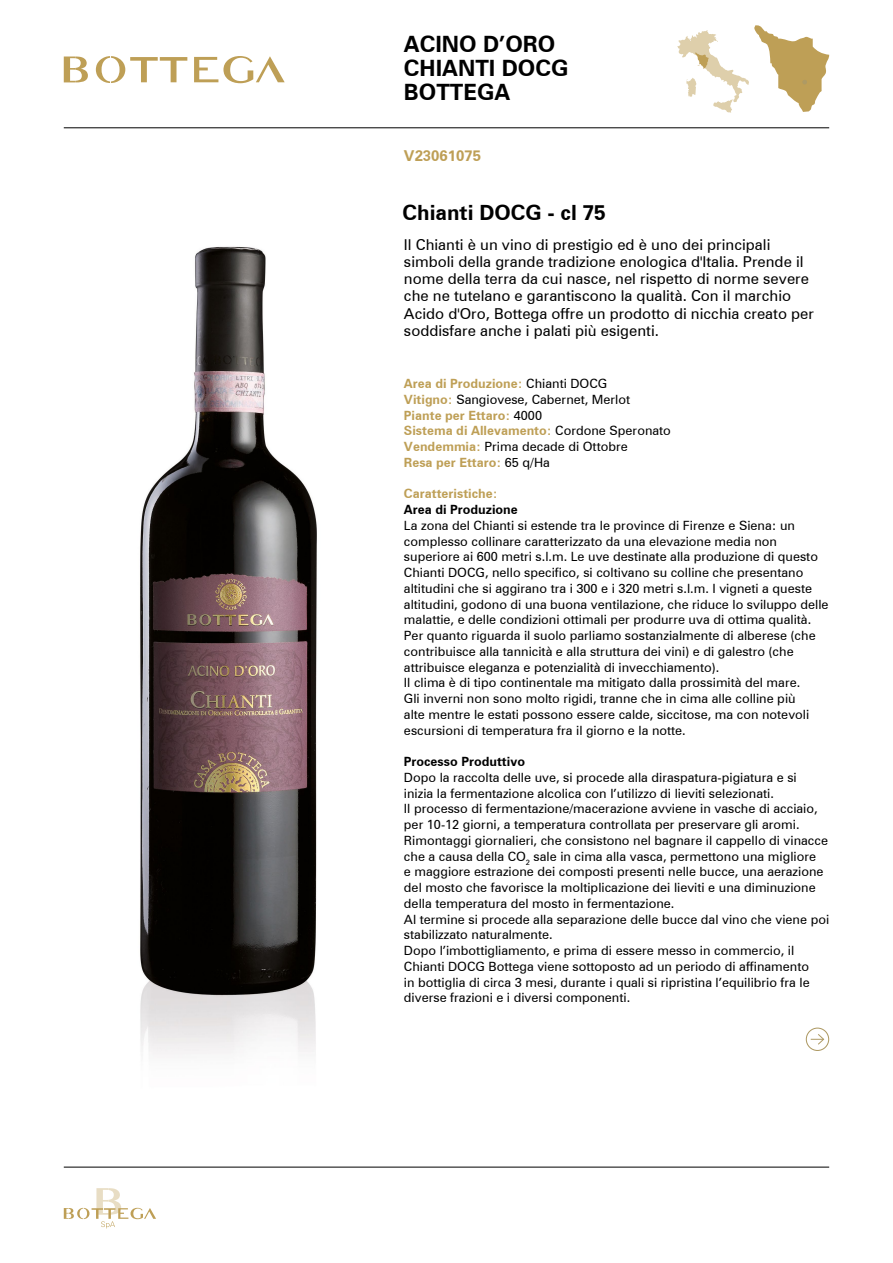
<style>
.page{position:relative;width:893px;height:1263px;background:#fff}
.page>*{position:absolute;margin:0;border:0;box-sizing:border-box;transform-origin:0 0}
.t1{font:700 22.5px/24px "Zurich BT";color:#000}
.t2{font:700 21px "Zurich BT";color:#000}
.t3{font:15px/17.2px "Zurich BT";color:#000}
.t4{font:700 15px "Zurich BT";color:#be9f56}
.t5{font:12.75px/15.8px "Zurich BT";color:#000}
.t6{font:700 12.75px/15.8px "Zurich BT";color:#be9f56}
.t7{font:700 12.75px "Zurich BT";color:#000}
.s1{font-weight:400;color:#000}
</style>
<div class="page">
<svg style="left:677px;top:25px;width:152px;height:88px"></svg>
<hr style="left:64px;top:128px;width:765px;height:1px;background:#000">
<hr style="left:64px;top:1167px;width:765px;height:1px;background:#000">
<svg style="left:64px;top:57px;width:24px;height:25px"></svg>
<svg style="left:194px;top:56px;width:91px;height:27px"></svg>
<svg style="left:96px;top:56px;width:91px;height:27px"></svg>
<svg style="left:64px;top:1188px;width:92px;height:40px"></svg>
<div style="left:806px;top:1027px;width:23px;height:24px;border:1px solid #ae9a64;border-radius:50%"></div>
<svg style="left:811px;top:1034px;width:14px;height:11px"></svg>
<img style="left:140px;top:246px;width:177px;height:809px">
<h1 class="t1" style="left:404px;top:32px;width:166px">ACINO D’ORO<br>CHIANTI DOCG<br>BOTTEGA</h1>
<p class="t4" style="left:404px;top:146px;width:79px">V23061075</p>
<h2 class="t2" style="left:403px;top:200px;width:205px">Chianti DOCG - cl 75</h2>
<p class="t3" style="left:404px;top:235px;width:412px">Il Chianti è un vino di prestigio ed è uno dei principali simboli della grande tradizione enologica d'Italia. Prende il nome della terra da cui nasce, nel rispetto di norme severe che ne tutelano e garantiscono la qualità. Con il marchio Acido d'Oro, Bottega offre un prodotto di nicchia creato per soddisfare anche i palati più esigenti.</p>
<p class="t6" style="left:404px;top:376px;width:268px">Area di Produzione: <span class="s1">Chianti DOCG<br></span>Vitigno: <span class="s1">Sangiovese, Cabernet, Merlot </span>Piante per Ettaro: <span class="s1">4000<br></span>Sistema di Allevamento: <span class="s1">Cordone Speronato </span>Vendemmia: <span class="s1">Prima decade di Ottobre<br></span>Resa per Ettaro: <span class="s1">65 q/Ha</span></p>
<p class="t6" style="left:404px;top:486px;width:95px">Caratteristiche:</p>
<p class="t7" style="left:404px;top:502px;width:115px">Area di Produzione</p>
<p class="t5" style="left:404px;top:517px;width:426px">La zona del Chianti si estende tra le province di Firenze e Siena: un complesso collinare caratterizzato da una elevazione media non superiore ai 600 metri s.l.m. Le uve destinate alla produzione di questo Chianti DOCG, nello specifico, si coltivano su colline che presentano altitudini che si aggirano tra i 300 e i 320 metri s.l.m. I vigneti a queste altitudini, godono di una buona ventilazione, che riduce lo sviluppo delle malattie, e delle condizioni ottimali per produrre uva di ottima qualità.<br>Per quanto riguarda il suolo parliamo sostanzialmente di alberese (che contribuisce alla tannicità e alla struttura dei vini) e di galestro (che attribuisce eleganza e potenzialità di invecchiamento).<br>Il clima è di tipo continentale ma mitigato dalla prossimità del mare.<br>Gli inverni non sono molto rigidi, tranne che in cima alle colline più<br>alte mentre le estati possono essere calde, siccitose, ma con notevoli escursioni di temperatura fra il giorno e la notte.</p>
<p class="t7" style="left:404px;top:754px;width:123px">Processo Produttivo</p>
<p class="t5" style="left:404px;top:769px;width:427px">Dopo la raccolta delle uve, si procede alla diraspatura-pigiatura e si inizia la fermentazione alcolica con l’utilizzo di lieviti selezionati.<br>Il processo di fermentazione/macerazione avviene in vasche di acciaio, per 10-12 giorni, a temperatura controllata per preservare gli aromi.<br>Rimontaggi giornalieri, che consistono nel bagnare il cappello di vinacce che a causa della CO<sub>2</sub> sale in cima alla vasca, permettono una migliore<br>e maggiore estrazione dei composti presenti nelle bucce, una aerazione del mosto che favorisce la moltiplicazione dei lieviti e una diminuzione della temperatura del mosto in fermentazione.<br>Al termine si procede alla separazione delle bucce dal vino che viene poi stabilizzato naturalmente.<br>Dopo l’imbottigliamento, e prima di essere messo in commercio, il Chianti DOCG Bottega viene sottoposto ad un periodo di affinamento<br>in bottiglia di circa 3 mesi, durante i quali si ripristina l’equilibrio fra le diverse frazioni e i diversi componenti.</p>
</div>
